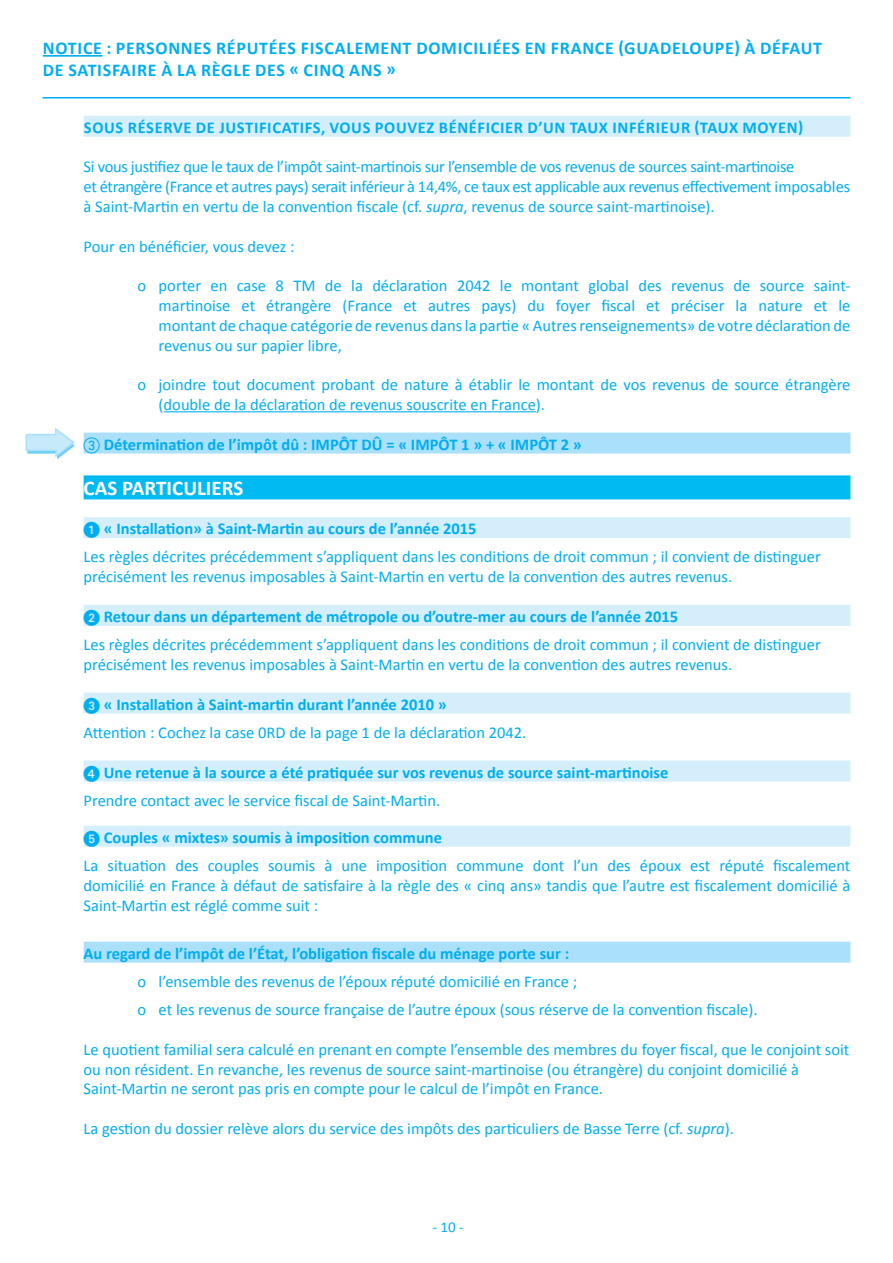
<style>
.page{position:relative;width:893px;height:1263px;background:#fff}
.page>*{position:absolute;margin:0;border:0;box-sizing:border-box;transform-origin:0 0}
.Sous_titre_texte_bla{font:700 21px "Calibri";color:#fff}
.t1{font:700 18px/21.6px "Calibri";letter-spacing:.04em;color:#00aeef}
.t2{font:16.5px/19.8px "Calibri";color:#00aeef;text-align:justify}
.Sous_titré_foncé_sou{font:700 16.5px "Calibri";color:#00aeef}
.t3{font:16.5px/19.8px "Calibri";letter-spacing:-.02em;color:#00aeef}
.Sous_titré_foncé_sou-2{font:700 16.5px "Calibri";letter-spacing:.04em;color:#00aeef}
.t4{font:15px "Calibri";color:#00aeef}
.s1{font-style:italic}
.s2{font-family:"European Pi One";font-weight:400}
</style>
<div class="page">
<hr style="left:43px;top:55px;width:59px;height:2px;background:#00aeef">
<hr style="left:43px;top:97px;width:807px;height:1px;background:#00aeef">
<div style="left:84px;top:116px;width:766px;height:21px;background:#d4effb"></div>
<hr style="left:164px;top:411px;width:372px;height:1px;background:#00aeef">
<div style="left:84px;top:432px;width:766px;height:21px;background:#aae0f9"></div>
<div style="left:84px;top:475px;width:766px;height:24px;background:#00baf1"></div>
<div style="left:84px;top:517px;width:766px;height:21px;background:#d4effb"></div>
<div style="left:84px;top:605px;width:766px;height:21px;background:#d4effb"></div>
<div style="left:84px;top:693px;width:766px;height:21px;background:#d4effb"></div>
<div style="left:84px;top:760px;width:766px;height:21px;background:#d4effb"></div>
<div style="left:84px;top:826px;width:766px;height:21px;background:#d4effb"></div>
<div style="left:84px;top:942px;width:766px;height:21px;background:#aae0f9"></div>
<svg style="left:25px;top:427px;width:50px;height:32px"></svg>
<p class="t1" style="left:43px;top:37px;width:781px">NOTICE : PERSONNES RÉPUTÉES FISCALEMENT DOMICILIÉES EN FRANCE (GUADELOUPE) À DÉFAUT<br>DE SATISFAIRE À LA RÈGLE DES « CINQ ANS »</p>
<p class="Sous_titré_foncé_sou-2" style="left:84px;top:117px;width:721px">SOUS RÉSERVE DE JUSTIFICATIFS, VOUS POUVEZ BÉNÉFICIER D’UN TAUX INFÉRIEUR (TAUX MOYEN)</p>
<p class="t3" style="left:84px;top:157px;width:712px">Si vous justifiez que le taux de l’impôt saint-martinois sur l’ensemble de vos revenus de sources saint-martinoise</p>
<p class="t3" style="left:84px;top:177px;width:768px">et étrangère (France et autres pays) serait inférieur à 14,4%, ce taux est applicable aux revenus effectivement imposables à Saint-Martin en vertu de la convention fiscale (cf. <span class="s1">supra</span>, revenus de source saint-martinoise).</p>
<p class="t2" style="left:84px;top:236px;width:212px">Pour en bénéficier, vous devez :</p>
<p class="t2" style="left:159px;top:276px;width:693px;text-indent:-21px">o porter en case 8 TM de la déclaration 2042 le montant global des revenus de source saint&shy;martinoise et étrangère (France et autres pays) du foyer fiscal et préciser la nature et le montant de chaque catégorie de revenus dans la partie « Autres renseignements» de votre déclaration de revenus ou sur papier libre,</p>
<p class="t2" style="left:159px;top:375px;width:693px;text-indent:-21px">o joindre tout document probant de nature à établir le montant de vos revenus de source étrangère (double de la déclaration de revenus souscrite en France).</p>
<p class="Sous_titré_foncé_sou" style="left:84px;top:433px;width:500px"><span class="s2">c</span> Détermination de l’impôt dû : IMPÔT DÛ = « IMPÔT 1 » + « IMPÔT 2 »</p>
<p class="Sous_titre_texte_bla" style="left:84px;top:474px;width:161px">CAS PARTICULIERS</p>
<p class="Sous_titré_foncé_sou" style="left:84px;top:518px;width:395px"><span class="s2">1</span> « Installation» à Saint-Martin au cours de l’année 2015</p>
<p class="t2" style="left:84px;top:547px;width:739px">Les règles décrites précédemment s’appliquent dans les conditions de droit commun ; il convient de distinguer</p>
<p class="t2" style="left:84px;top:567px;width:650px">précisément les revenus imposables à Saint-Martin en vertu de la convention des autres revenus.</p>
<p class="Sous_titré_foncé_sou" style="left:84px;top:606px;width:596px"><span class="s2">2</span> Retour dans un département de métropole ou d’outre-mer au cours de l’année 2015</p>
<p class="t2" style="left:84px;top:635px;width:739px">Les règles décrites précédemment s’appliquent dans les conditions de droit commun ; il convient de distinguer</p>
<p class="t2" style="left:84px;top:655px;width:650px">précisément les revenus imposables à Saint-Martin en vertu de la convention des autres revenus.</p>
<p class="Sous_titré_foncé_sou" style="left:84px;top:693px;width:365px"><span class="s2">3</span> « Installation à Saint-martin durant l’année 2010 »</p>
<p class="t2" style="left:84px;top:722px;width:444px">Attention : Cochez la case 0RD de la page 1 de la déclaration 2042.</p>
<p class="Sous_titré_foncé_sou" style="left:84px;top:761px;width:586px"><span class="s2">4</span> Une retenue à la source a été pratiquée sur vos revenus de source saint-martinoise</p>
<p class="t2" style="left:84px;top:790px;width:358px">Prendre contact avec le service fiscal de Saint-Martin.</p>
<p class="Sous_titré_foncé_sou" style="left:84px;top:827px;width:360px"><span class="s2">5</span> Couples « mixtes» soumis à imposition commune</p>
<p class="t2" style="left:84px;top:856px;width:768px">La situation des couples soumis à une imposition commune dont l’un des époux est réputé fiscalement domicilié en France à défaut de satisfaire à la règle des « cinq ans» tandis que l’autre est fiscalement domicilié à Saint-Martin est réglé comme suit :</p>
<p class="Sous_titré_foncé_sou" style="left:84px;top:943px;width:487px">Au regard de l’impôt de l’État, l’obligation fiscale du ménage porte sur :</p>
<p class="t2" style="left:138px;top:972px;width:441px">o l’ensemble des revenus de l’époux réputé domicilié en France ;</p>
<p class="t2" style="left:138px;top:1000px;width:621px">o et les revenus de source française de l’autre époux (sous réserve de la convention fiscale).</p>
<p class="t2" style="left:84px;top:1039px;width:767px;text-align:left">Le quotient familial sera calculé en prenant en compte l’ensemble des membres du foyer fiscal, que le conjoint soit ou non résident. En revanche, les revenus de source saint-martinoise (ou étrangère) du conjoint domicilié à<br>Saint-Martin ne seront pas pris en compte pour le calcul de l’impôt en France.</p>
<p class="t2" style="left:84px;top:1119px;width:652px">La gestion du dossier relève alors du service des impôts des particuliers de Basse Terre (cf. <span class="s1">supra</span>).</p>
<p class="t4" style="left:433px;top:1218px;width:33px">- 10 -</p>
</div>
